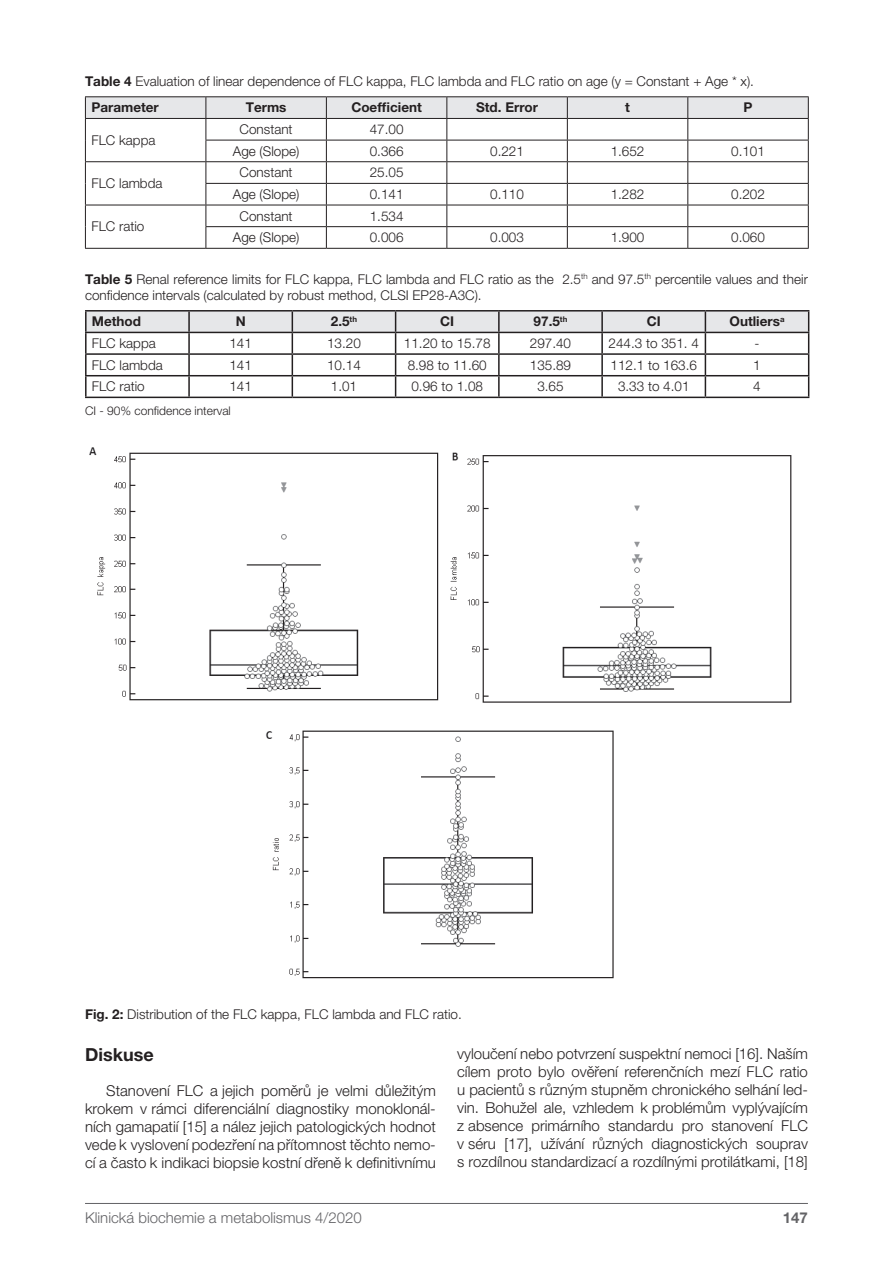
<style>
.page{position:relative;width:893px;height:1263px;background:#fff}
.page>*{position:absolute;margin:0;border:0;box-sizing:border-box;transform-origin:0 0}
.t1{font:700 18px "Helvetica Neue CE";color:#231f20}
.t2{font:300 15px/18px "Helvetica Neue CE";color:#231f20;text-align:justify}
.t3{font:300 15px "Helvetica Neue CE";color:#636366}
.t4{font:700 15px "Helvetica Neue CE";color:#636366}
.t5{font:300 13.5px/26.2px "Helvetica Neue CE";color:#231f20}
.t6{font:700 13.5px "Helvetica Neue CE";color:#231f20}
.t7{font:300 12px "Helvetica Neue CE";color:#231f20}
.s1{font-weight:700}
</style>
<div class="page">
<hr style="left:85px;top:1203px;width:723px;height:1px;background:#636366">
<img style="left:89px;top:447px;width:703px;height:532px">
<hr style="left:85px;top:96px;width:121px;height:1px;background:#231f20">
<hr style="left:206px;top:96px;width:120px;height:1px;background:#231f20">
<hr style="left:326px;top:96px;width:121px;height:1px;background:#231f20">
<hr style="left:447px;top:96px;width:120px;height:1px;background:#231f20">
<hr style="left:567px;top:96px;width:121px;height:1px;background:#231f20">
<hr style="left:688px;top:96px;width:121px;height:1px;background:#231f20">
<svg style="left:85px;top:97px;width:724px;height:151px"></svg>
<hr style="left:85px;top:248px;width:121px;height:1px;background:#231f20">
<hr style="left:206px;top:248px;width:120px;height:1px;background:#231f20">
<hr style="left:326px;top:248px;width:121px;height:1px;background:#231f20">
<hr style="left:447px;top:248px;width:120px;height:1px;background:#231f20">
<hr style="left:567px;top:248px;width:121px;height:1px;background:#231f20">
<hr style="left:688px;top:248px;width:121px;height:1px;background:#231f20">
<hr style="left:85px;top:310px;width:104px;height:2px;background:#231f20">
<hr style="left:85px;top:312px;width:2px;height:20px;background:#231f20">
<hr style="left:189px;top:310px;width:103px;height:2px;background:#231f20">
<hr style="left:292px;top:310px;width:104px;height:2px;background:#231f20">
<hr style="left:396px;top:310px;width:103px;height:2px;background:#231f20">
<hr style="left:499px;top:310px;width:103px;height:2px;background:#231f20">
<hr style="left:602px;top:310px;width:103px;height:2px;background:#231f20">
<hr style="left:705px;top:310px;width:104px;height:2px;background:#231f20">
<hr style="left:85px;top:332px;width:104px;height:1px;background:#231f20">
<hr style="left:85px;top:333px;width:2px;height:20px;background:#231f20">
<hr style="left:85px;top:353px;width:104px;height:2px;background:#231f20">
<hr style="left:85px;top:355px;width:2px;height:20px;background:#231f20">
<hr style="left:85px;top:375px;width:104px;height:1px;background:#231f20">
<hr style="left:85px;top:376px;width:2px;height:21px;background:#231f20">
<svg style="left:86px;top:311px;width:723px;height:86px"></svg>
<hr style="left:85px;top:397px;width:104px;height:1px;background:#231f20">
<hr style="left:189px;top:397px;width:103px;height:1px;background:#231f20">
<hr style="left:292px;top:397px;width:104px;height:1px;background:#231f20">
<hr style="left:396px;top:397px;width:103px;height:1px;background:#231f20">
<hr style="left:499px;top:397px;width:103px;height:1px;background:#231f20">
<hr style="left:602px;top:397px;width:103px;height:1px;background:#231f20">
<hr style="left:705px;top:397px;width:104px;height:1px;background:#231f20">
<p class="t5" style="left:91px;top:68px;width:664px;text-indent:-6px"><span class="s1">Table 4</span> Evaluation of linear dependence of FLC kappa, FLC lambda and FLC ratio on age (y = Constant + Age * x).<br><span class="s1">Parameter</span></p>
<p class="t6" style="left:246px;top:100px;width:42px">Terms</p>
<p class="t6" style="left:351px;top:100px;width:72px">Coefficient</p>
<p class="t6" style="left:476px;top:100px;width:64px">Std. Error</p>
<p class="t6" style="left:625px;top:100px;width:6px">t</p>
<p class="t6" style="left:744px;top:100px;width:11px">P</p>
<p class="t5" style="left:91px;top:127px;width:66px">FLC kappa</p>
<p class="t5" style="left:91px;top:170px;width:73px">FLC lambda</p>
<p class="t5" style="left:240px;top:116px;width:55px">Constant</p>
<p class="t5" style="left:370px;top:116px;width:35px">47.00</p>
<p class="t5" style="left:233px;top:138px;width:68px">Age (Slope)</p>
<p class="t5" style="left:370px;top:138px;width:35px">0.366</p>
<p class="t5" style="left:490px;top:138px;width:35px">0.221</p>
<p class="t5" style="left:611px;top:138px;width:35px">1.652</p>
<p class="t5" style="left:731px;top:138px;width:35px">0.101</p>
<p class="t5" style="left:240px;top:160px;width:55px">Constant</p>
<p class="t5" style="left:370px;top:160px;width:35px">25.05</p>
<p class="t5" style="left:233px;top:181px;width:68px">Age (Slope)</p>
<p class="t5" style="left:370px;top:181px;width:35px">0.141</p>
<p class="t5" style="left:490px;top:181px;width:35px">0.110</p>
<p class="t5" style="left:611px;top:181px;width:35px">1.282</p>
<p class="t5" style="left:731px;top:181px;width:35px">0.202</p>
<p class="t5" style="left:240px;top:203px;width:55px">Constant</p>
<p class="t5" style="left:370px;top:203px;width:35px">1.534</p>
<p class="t5" style="left:233px;top:224px;width:68px">Age (Slope)</p>
<p class="t5" style="left:370px;top:224px;width:35px">0.006</p>
<p class="t5" style="left:490px;top:224px;width:35px">0.003</p>
<p class="t5" style="left:611px;top:224px;width:35px">1.900</p>
<p class="t5" style="left:731px;top:224px;width:35px">0.060</p>
<p class="t5" style="left:85px;top:271px;width:724px;line-height:16.2px"><span class="s1">Table 5</span> Renal reference limits for FLC kappa, FLC lambda and FLC ratio as the 2.5<sup>th</sup> and 97.5<sup>th</sup> percentile values and their confidence intervals (calculated by robust method, CLSI EP28-A3C).</p>
<p class="t6" style="left:92px;top:314px;width:51px">Method</p>
<p class="t6" style="left:236px;top:314px;width:12px">N</p>
<p class="t6" style="left:331px;top:314px;width:28px">2.5<sup>th</sup></p>
<p class="t6" style="left:440px;top:314px;width:15px">CI</p>
<p class="t6" style="left:534px;top:314px;width:35px">97.5<sup>th</sup></p>
<p class="t6" style="left:647px;top:314px;width:15px">CI</p>
<p class="t6" style="left:729px;top:314px;width:56px">Outliers<sup>a</sup></p>
<p class="t5" style="left:92px;top:330px;width:66px">FLC kappa</p>
<p class="t5" style="left:229px;top:330px;width:24px">141</p>
<p class="t5" style="left:327px;top:330px;width:35px">13.20</p>
<p class="t5" style="left:404px;top:330px;width:88px">11.20 to 15.78</p>
<p class="t5" style="left:530px;top:330px;width:43px">297.40</p>
<p class="t5" style="left:609px;top:330px;width:92px">244.3 to 351. 4</p>
<p class="t5" style="left:754px;top:330px;width:6px">-</p>
<p class="t5" style="left:92px;top:352px;width:73px">FLC lambda</p>
<p class="t5" style="left:229px;top:352px;width:24px">141</p>
<p class="t5" style="left:327px;top:352px;width:35px">10.14</p>
<p class="t5" style="left:408px;top:352px;width:81px">8.98 to 11.60</p>
<p class="t5" style="left:530px;top:352px;width:43px">135.89</p>
<p class="t5" style="left:610px;top:352px;width:88px">112.1 to 163.6</p>
<p class="t5" style="left:753px;top:352px;width:9px">1</p>
<p class="t5" style="left:92px;top:374px;width:55px">FLC ratio</p>
<p class="t5" style="left:229px;top:374px;width:24px">141</p>
<p class="t5" style="left:331px;top:374px;width:28px">1.01</p>
<p class="t5" style="left:411px;top:374px;width:73px">0.96 to 1.08</p>
<p class="t5" style="left:537px;top:374px;width:28px">3.65</p>
<p class="t5" style="left:618px;top:374px;width:73px">3.33 to 4.01</p>
<p class="t5" style="left:753px;top:374px;width:9px">4</p>
<p class="t7" style="left:85px;top:404px;width:147px">CI - 90% confidence interval</p>
<p class="t5" style="left:91px;top:214px;width:55px">FLC ratio</p>
<p class="t5" style="left:85px;top:1001px;width:378px"><span class="s1">Fig. 2:</span> Distribution of the FLC kappa, FLC lambda and FLC ratio.</p>
<h1 class="t1" style="left:85px;top:1045px;width:70px">Diskuse</h1>
<p class="t2" style="left:85px;top:1082px;width:352px;text-indent:21px">Stanovení FLC a jejich poměrů je velmi důležitým krokem v rámci diferenciální diagnostiky monoklonál&shy;ních gamapatií [15] a nález jejich patologických hodnot vede k vyslovení podezření na přítomnost těchto nemo&shy;cí a často k indikaci biopsie kostní dřeně k definitivnímu</p>
<p class="t2" style="left:457px;top:1045px;width:352px">vyloučení nebo potvrzení suspektní nemoci [16]. Naším cílem proto bylo ověření referenčních mezí FLC ratio u pacientů s různým stupněm chronického selhání led&shy;vin. Bohužel ale, vzhledem k problémům vyplývajícím z absence primárního standardu pro stanovení FLC v séru [17], užívání různých diagnostických souprav s rozdílnou standardizací a rozdílnými protilátkami, [18]</p>
<p class="t3" style="left:85px;top:1209px;width:278px">Klinická biochemie a metabolismus 4/2020</p>
<p class="t4" style="left:783px;top:1209px;width:27px">147</p>
</div>
